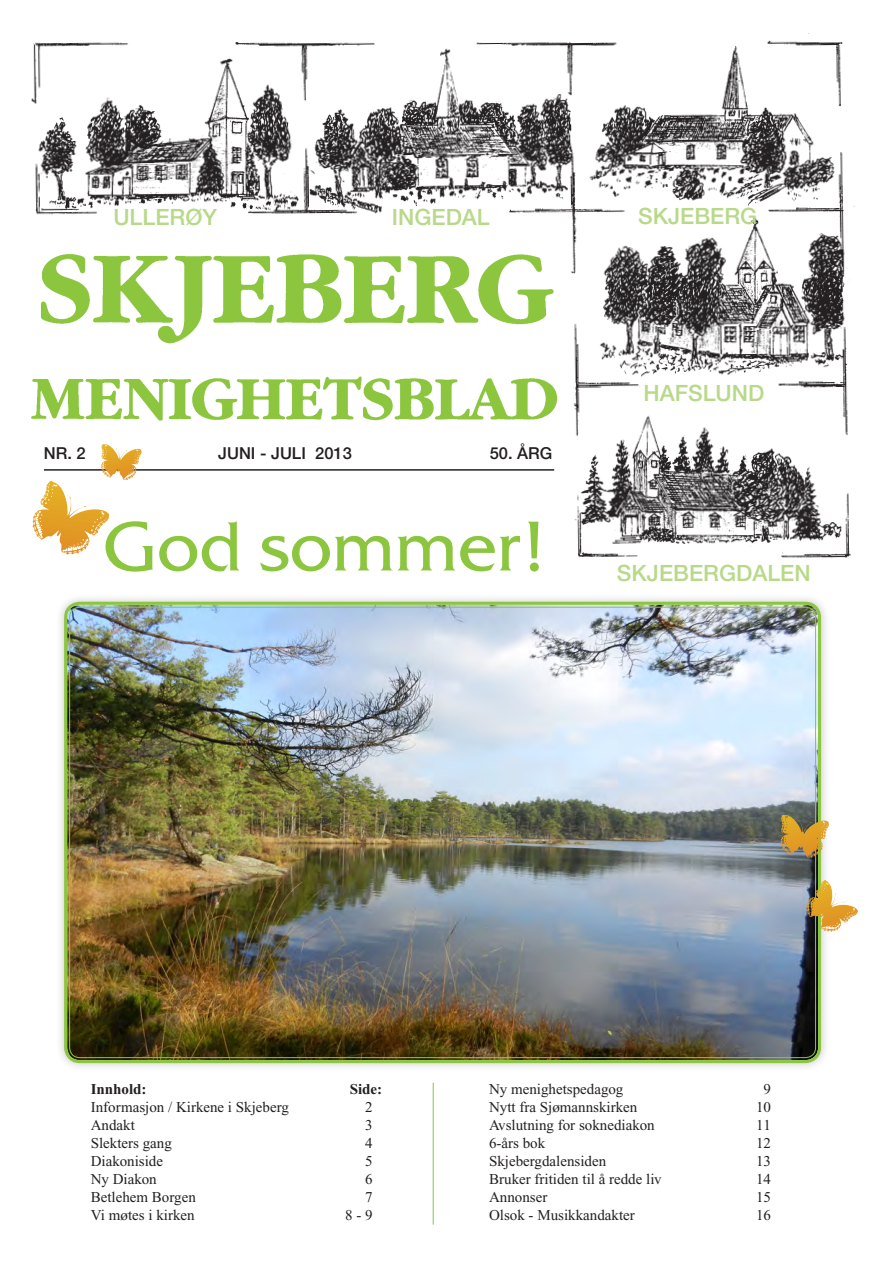
<style>
.page{position:relative;width:893px;height:1263px;background:#fff}
.page>*{position:absolute;margin:0;border:0;box-sizing:border-box;transform-origin:0 0}
.Helvetica_10_12{font:69px "Friz Qua";letter-spacing:-.015em;color:#8bc63e}
.t1{font:500 22.5px "Helvetica Neue LT";color:#b8d989}
.t2{font:500 16.5px "Helvetica Neue LT";color:#231f20}
.Times_10_12{font:15px "Times New Roman";color:#231f20}
.Times_10_12-2{font:700 15px "Times New Roman";color:#231f20}
</style>
<div class="page">
<hr style="left:433px;top:1083px;width:1px;height:142px;background:#8bc63e">
<img style="left:31px;top:33px;width:824px;height:525px">
<img style="left:31px;top:231px;width:533px;height:204px">
<hr style="left:44px;top:469px;width:510px;height:2px;background:#231f20">
<div style="left:55px;top:592px;width:775px;height:480px;background:#231f20;opacity:.25"></div>
<img style="left:67px;top:605px;width:751px;height:455px">
<div style="left:64px;top:602px;width:757px;height:461px;border:3px solid #8bc63e;border-radius:14px"></div>
<svg style="left:780px;top:815px;width:49px;height:43px;background:#b89750"></svg>
<svg style="left:806px;top:880px;width:52px;height:52px"></svg>
<svg style="left:32px;top:444px;width:131px;height:111px"></svg>
<p class="t1" style="left:113px;top:204px;width:105px">ULLERØY</p>
<p class="t1" style="left:392px;top:204px;width:99px">INGEDAL</p>
<p class="t1" style="left:638px;top:203px;width:121px">SKJEBERG</p>
<p class="t2" style="left:44px;top:443px;width:43px">NR. 2</p>
<p class="t2" style="left:218px;top:443px;width:135px">JUNI - JULI 2013</p>
<p class="t2" style="left:490px;top:443px;width:64px">50. ÅRG</p>
<p class="Helvetica_10_12" style="left:103px;top:504px;width:448px">God sommer!</p>
<p class="t1" style="left:643px;top:379px;width:122px">HAFSLUND</p>
<p class="t1" style="left:617px;top:559px;width:195px">SKJEBERGDALEN</p>
<p class="Times_10_12-2" style="left:91px;top:1081px;width:57px">Innhold:</p>
<p class="Times_10_12-2" style="left:350px;top:1081px;width:34px">Side:</p>
<p class="Times_10_12" style="left:91px;top:1099px;width:200px">Informasjon / Kirkene i Skjeberg</p>
<p class="Times_10_12" style="left:365px;top:1099px;width:9px">2</p>
<p class="Times_10_12" style="left:91px;top:1117px;width:46px">Andakt</p>
<p class="Times_10_12" style="left:365px;top:1117px;width:9px">3</p>
<p class="Times_10_12" style="left:91px;top:1135px;width:83px">Slekters gang</p>
<p class="Times_10_12" style="left:365px;top:1135px;width:9px">4</p>
<p class="Times_10_12" style="left:91px;top:1153px;width:74px">Diakoniside</p>
<p class="Times_10_12" style="left:365px;top:1153px;width:9px">5</p>
<p class="Times_10_12" style="left:91px;top:1171px;width:68px">Ny Diakon</p>
<p class="Times_10_12" style="left:365px;top:1171px;width:9px">6</p>
<p class="Times_10_12" style="left:91px;top:1189px;width:107px">Betlehem Borgen</p>
<p class="Times_10_12" style="left:365px;top:1189px;width:9px">7</p>
<p class="Times_10_12" style="left:91px;top:1207px;width:105px">Vi møtes i kirken</p>
<p class="Times_10_12" style="left:345px;top:1207px;width:29px">8 - 9</p>
<p class="Times_10_12" style="left:489px;top:1081px;width:136px">Ny menighetspedagog</p>
<p class="Times_10_12" style="left:763px;top:1081px;width:9px">9</p>
<p class="Times_10_12" style="left:489px;top:1099px;width:150px">Nytt fra Sjømannskirken</p>
<p class="Times_10_12" style="left:756px;top:1099px;width:16px">10</p>
<p class="Times_10_12" style="left:489px;top:1117px;width:167px">Avslutning for soknediakon</p>
<p class="Times_10_12" style="left:756px;top:1117px;width:16px">11</p>
<p class="Times_10_12" style="left:489px;top:1135px;width:58px">6-års bok</p>
<p class="Times_10_12" style="left:756px;top:1135px;width:16px">12</p>
<p class="Times_10_12" style="left:489px;top:1153px;width:119px">Skjebergdalensiden</p>
<p class="Times_10_12" style="left:756px;top:1153px;width:17px">13</p>
<p class="Times_10_12" style="left:489px;top:1171px;width:174px">Bruker fritiden til å redde liv</p>
<p class="Times_10_12" style="left:756px;top:1171px;width:16px">14</p>
<p class="Times_10_12" style="left:489px;top:1189px;width:60px">Annonser</p>
<p class="Times_10_12" style="left:756px;top:1189px;width:16px">15</p>
<p class="Times_10_12" style="left:489px;top:1207px;width:147px">Olsok - Musikkandakter</p>
<p class="Times_10_12" style="left:756px;top:1207px;width:16px">16</p>
</div>
